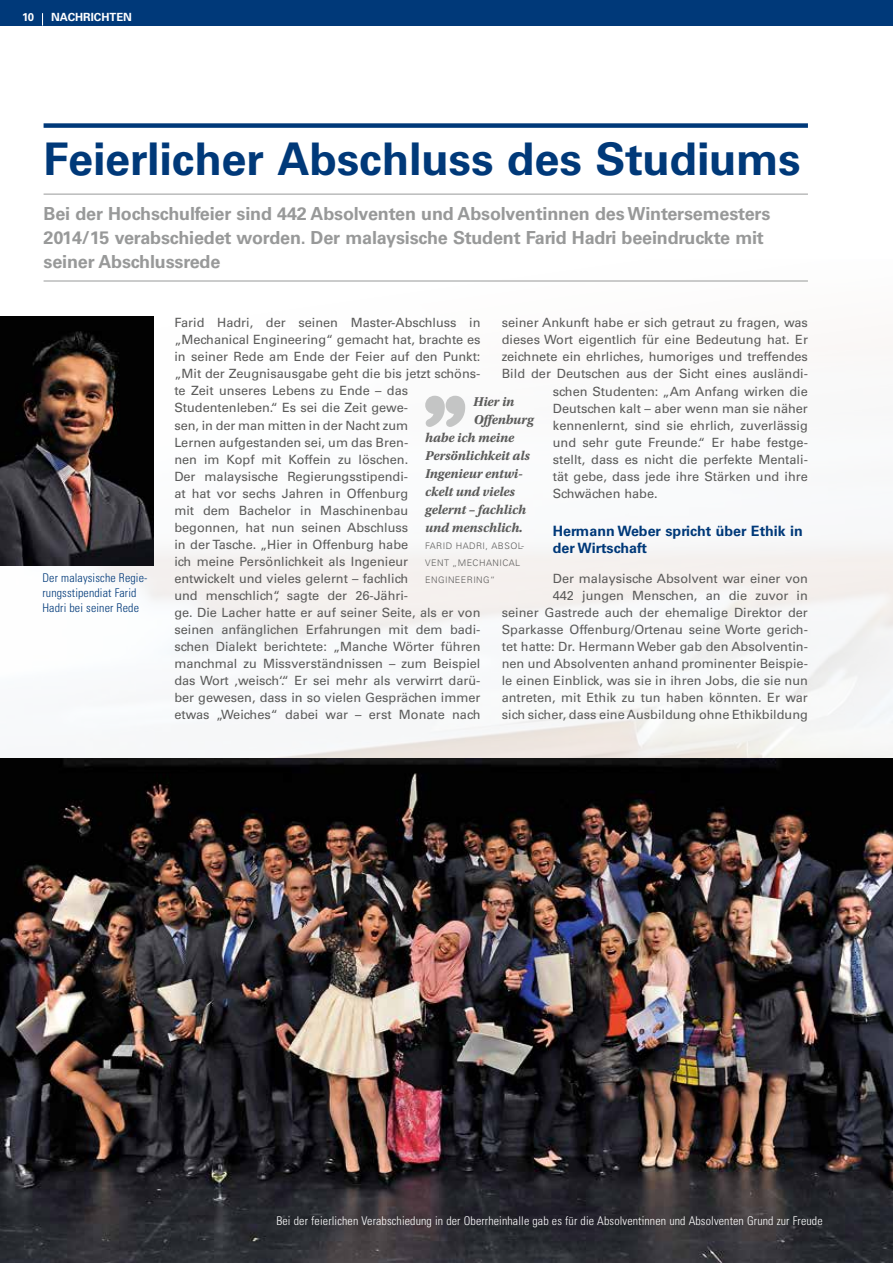
<style>
.page{position:relative;width:893px;height:1263px;background:#fff}
.page>*{position:absolute;margin:0;border:0;box-sizing:border-box;transform-origin:0 0}
.t1{font:700 45px "Univers LT Std";letter-spacing:-.005em;color:#003979}
.t2{font:700 18px/24px "Univers LT Std";letter-spacing:-.01em;color:#989999}
.t3{font:700 14.25px/17px "Univers LT Std";color:#003979}
.t4{font:italic 700 13.5px "Utopia Std";letter-spacing:-.01em;color:#5b5b5a}
.t5{font:12.75px/17px "Univers LT Std";color:#5b5b5a}
.t6{font:300 condensed 12px "Univers";letter-spacing:.01em;color:#fff}
.t7{font:300 condensed 12px/15px "Univers";letter-spacing:.01em;color:#003979}
.t8{font:700 11.25px "Univers LT Std";color:#fff}
.t9{font:300 9px/17px "Univers LT Std";letter-spacing:.05em;color:#5b5b5a}
</style>
<div class="page">
<img style="left:0;top:280px;width:893px;height:479px">
<svg style="left:425px;top:396px;width:40px;height:31px"></svg>
<div style="left:0;top:0;width:893px;height:26px;background:#003979"></div>
<svg style="left:42px;top:13px;width:1px;height:13px"></svg>
<div style="left:44px;top:123px;width:764px;height:5px;background:#003979"></div>
<hr style="left:44px;top:194px;width:764px;height:1px;background:#989999">
<hr style="left:44px;top:281px;width:764px;height:1px;background:#989999">
<img style="left:0;top:759px;width:893px;height:504px">
<img style="left:0;top:316px;width:153px;height:250px">
<p class="t8" style="left:22px;top:10px;width:13px">10</p>
<p class="t8" style="left:51px;top:10px;width:83px">NACHRICHTEN</p>
<h1 class="t1" style="left:44px;top:132px;width:759px">Feierlicher Abschluss des Studiums</h1>
<h2 class="t2" style="left:44px;top:202px;width:728px">Bei der Hochschulfeier sind 442 Absolventen und Absolventinnen des Wintersemesters<br>2014/15 verabschiedet worden. Der malaysische Student Farid Hadri beeindruckte mit seiner Abschlussrede</h2>
<p class="t7" style="left:43px;top:571px;width:107px">Der malaysische Regie&shy;rungsstipendiat Farid<br>Hadri bei seiner Rede</p>
<p class="t5" style="left:174px;top:314px;width:308px">Farid Hadri, der seinen Master-Abschluss in „Mechanical Engineering“ gemacht hat, brachte es in seiner Rede am Ende der Feier auf den Punkt: „Mit der Zeugnisausgabe geht die bis jetzt schöns&shy;te Zeit unseres Lebens zu Ende – das Studentenleben.“ Es sei die Zeit gewe-<br>sen, in der man mitten in der Nacht zum<br>Lernen aufgestanden sei, um das Bren-<br>nen im Kopf mit Koffein zu löschen.<br>Der malaysische Regierungsstipendi-<br>at hat vor sechs Jahren in Offenburg<br>mit dem Bachelor in Maschinenbau<br>begonnen, hat nun seinen Abschluss<br>in der Tasche. „Hier in Offenburg habe<br>ich meine Persönlichkeit als Ingenieur<br>entwickelt und vieles gelernt – fachlich<br>und menschlich“, sagte der 26-Jähri-<br>ge. Die Lacher hatte er auf seiner Seite, als er von seinen anfänglichen Erfahrungen mit dem badi&shy;schen Dialekt berichtete: „Manche Wörter führen manchmal zu Missverständnissen – zum Beispiel das Wort ‚weisch‘.“ Er sei mehr als verwirrt darü&shy;ber gewesen, dass in so vielen Gesprächen immer etwas „Weiches“ dabei war – erst Monate nach</p>
<p class="t5" style="left:502px;top:314px;width:308px">seiner Ankunft habe er sich getraut zu fragen, was</p>
<p class="t5" style="left:502px;top:332px;width:308px">dieses Wort eigentlich für eine Bedeutung hat. Er</p>
<p class="t5" style="left:502px;top:349px;width:308px">zeichnete ein ehrliches, humoriges und treffendes</p>
<p class="t5" style="left:502px;top:366px;width:308px">Bild der Deutschen aus der Sicht eines ausländi-</p>
<p class="t5" style="left:553px;top:383px;width:257px">schen Studenten: „Am Anfang wirken die</p>
<p class="t5" style="left:553px;top:400px;width:257px">Deutschen kalt – aber wenn man sie näher</p>
<p class="t5" style="left:553px;top:417px;width:257px">kennenlernt, sind sie ehrlich, zuverlässig</p>
<p class="t5" style="left:553px;top:434px;width:257px">und sehr gute Freunde.“ Er habe festge-</p>
<p class="t5" style="left:553px;top:451px;width:257px">stellt, dass es nicht die perfekte Mentali-</p>
<p class="t5" style="left:553px;top:468px;width:257px">tät gebe, dass jede ihre Stärken und ihre</p>
<p class="t5" style="left:553px;top:485px;width:106px">Schwächen habe.</p>
<p class="t3" style="left:553px;top:523px;width:252px">Hermann Weber spricht über Ethik in der Wirtschaft</p>
<p class="t5" style="left:502px;top:570px;width:308px;text-align:right">Der malaysische Absolvent war einer von<br>442 jungen Menschen, an die zuvor in<br>seiner Gastrede auch der ehemalige Direktor der Sparkasse Offenburg/Ortenau seine Worte gerich&shy;tet hatte: Dr. Hermann Weber gab den Absolventin&shy;nen und Absolventen anhand prominenter Beispie&shy;le einen Einblick, was sie in ihren Jobs, die sie nun antreten, mit Ethik zu tun haben könnten. Er war sich sicher, dass eine Ausbildung ohne Ethikbildung</p>
<p class="t4" style="left:473px;top:393px;width:43px">Hier in</p>
<p class="t4" style="left:474px;top:411px;width:61px">Offenburg</p>
<p class="t4" style="left:425px;top:429px;width:90px">habe ich meine</p>
<p class="t4" style="left:425px;top:447px;width:106px">Persönlichkeit als</p>
<p class="t4" style="left:425px;top:465px;width:99px">Ingenieur entwi-</p>
<p class="t4" style="left:425px;top:483px;width:91px">ckelt und vieles</p>
<p class="t4" style="left:425px;top:501px;width:102px">gelernt – fachlich</p>
<p class="t4" style="left:425px;top:519px;width:99px">und menschlich.</p>
<p class="t9" style="left:425px;top:537px;width:100px">FARID HADRI, ABSOL-<br>VENT „MECHANICAL<br>ENGINEERING“</p>
<p class="t6" style="left:276px;top:1214px;width:548px">Bei der feierlichen Verabschiedung in der Oberrheinhalle gab es für die Absolventinnen und Absolventen Grund zur Freude</p>
</div>
